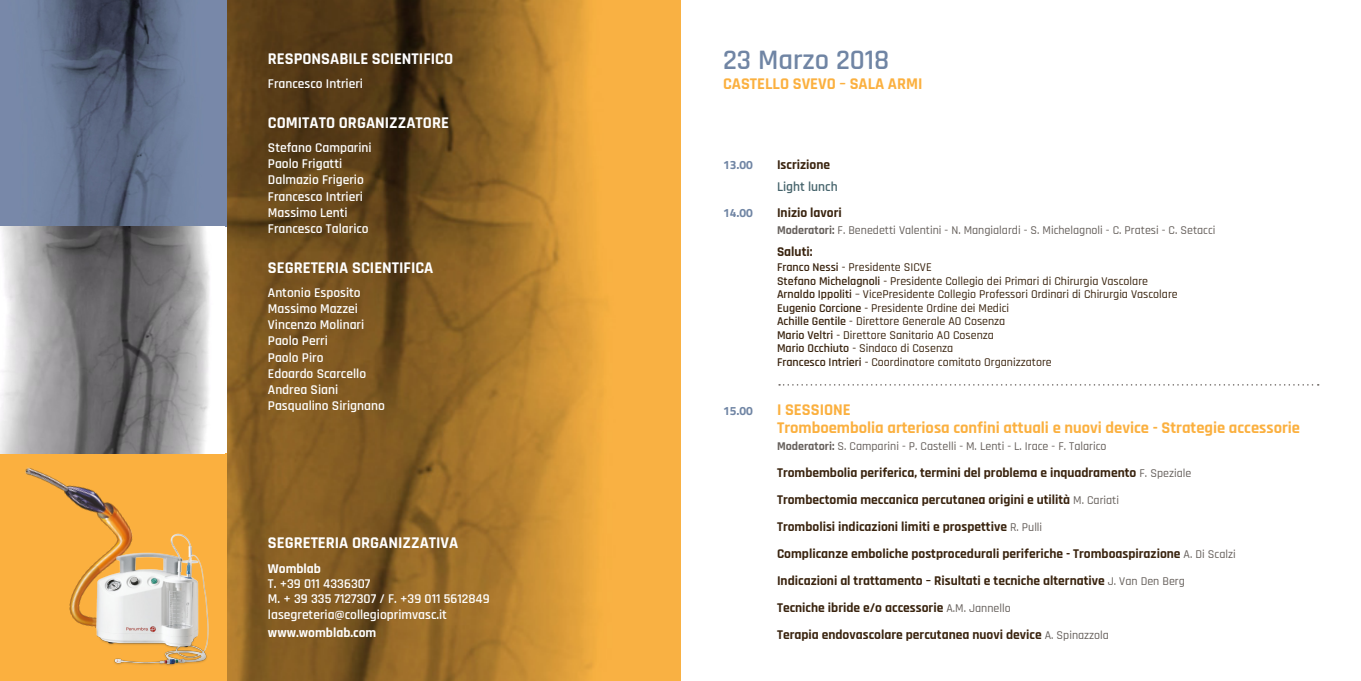
<style>
.page{position:relative;width:1361px;height:681px;background:#fff}
.page>*{position:absolute;margin:0;border:0;box-sizing:border-box;transform-origin:0 0}
.t1{font:600 28.5px "Rajdhani";color:#7085a4}
.t2{font:700 16.5px "Rajdhani";color:#fbb03f}
.t3{font:700 16.5px "Rajdhani";color:#fff}
.t4{font:700 13.5px "Rajdhani";color:#39230e}
.t5{font:600 13.5px/15px "Rajdhani";color:#fff}
.t6{font:600 13.5px "Rajdhani";color:#45636b}
.t7{font:500 12px/13.5px "Rajdhani";color:#39230e}
.t8{font:500 12px "Rajdhani";color:#66605c}
.t9{font:700 12px "Titillium Web";color:#7085a4}
.s1{font-weight:700}
.s2{font-weight:600}
.s3{font-weight:500;font-size:12px;color:#66605c}
</style>
<div class="page">
<img style="left:226px;top:0;width:454px;height:680px">
<div style="left:0;top:453px;width:226px;height:227px;background:#fbb03f"></div>
<img style="left:0;top:0;width:226px;height:453px">
<img style="left:17px;top:441px;width:149px;height:184px">
<img style="left:83px;top:523px;width:126px;height:143px">
<svg style="left:779px;top:384px;width:539px;height:1px"></svg>
<p class="t3" style="left:268px;top:49px;width:187px">RESPONSABILE SCIENTIFICO</p>
<p class="t5" style="left:268px;top:77px;width:97px">Francesco Intrieri</p>
<p class="t3" style="left:268px;top:113px;width:183px">COMITATO ORGANIZZATORE</p>
<p class="t5" style="left:268px;top:140px;width:105px">Stefano Camparini</p>
<p class="t5" style="left:268px;top:157px;width:76px">Paolo Frigatti</p>
<p class="t5" style="left:268px;top:173px;width:97px">Dalmazio Frigerio</p>
<p class="t5" style="left:268px;top:189px;width:97px">Francesco Intrieri</p>
<p class="t5" style="left:268px;top:205px;width:81px">Massimo Lenti</p>
<p class="t5" style="left:268px;top:221px;width:102px">Francesco Talarico</p>
<p class="t3" style="left:268px;top:257px;width:167px">SEGRETERIA SCIENTIFICA</p>
<p class="t5" style="left:268px;top:285px;width:94px">Antonio Esposito</p>
<p class="t5" style="left:268px;top:301px;width:92px">Massimo Mazzei</p>
<p class="t5" style="left:268px;top:317px;width:98px">Vincenzo Molinari</p>
<p class="t5" style="left:268px;top:334px;width:61px">Paolo Perri</p>
<p class="t5" style="left:268px;top:350px;width:57px">Paolo Piro</p>
<p class="t5" style="left:268px;top:366px;width:100px">Edoardo Scarcello</p>
<p class="t5" style="left:268px;top:382px;width:72px">Andrea Siani</p>
<p class="t5" style="left:268px;top:398px;width:118px">Pasqualino Sirignano</p>
<p class="t3" style="left:268px;top:532px;width:192px">SEGRETERIA ORGANIZZATIVA</p>
<p class="t5" style="left:268px;top:561px;width:104px"><span class="s1">Womblab<br></span>T. +39 011 4336307</p>
<p class="t5" style="left:268px;top:591px;width:223px">M. + 39 335 7127307 / F. +39 011 5612849</p>
<p class="t5" style="left:268px;top:605px;width:181px;line-height:18px">lasegreteria@collegioprimvasc.it <span class="s1">www.womblab.com</span></p>
<p class="t1" style="left:723px;top:43px;width:168px">23 Marzo 2018</p>
<p class="t2" style="left:723px;top:73px;width:201px">CASTELLO SVEVO – SALA ARMI</p>
<p class="t9" style="left:723px;top:155px;width:31px">13.00</p>
<p class="t4" style="left:777px;top:156px;width:55px">Iscrizione</p>
<p class="t6" style="left:777px;top:179px;width:62px">Light lunch</p>
<p class="t9" style="left:723px;top:203px;width:31px">14.00</p>
<p class="t4" style="left:777px;top:204px;width:66px">Inizio lavori</p>
<p class="t8" style="left:777px;top:222px;width:440px"><span class="s1">Moderatori:</span> F. Benedetti Valentini - N. Mangialardi - S. Michelagnoli - C. Pratesi - C. Setacci</p>
<p class="t4" style="left:777px;top:243px;width:37px">Saluti:</p>
<p class="t7" style="left:777px;top:261px;width:156px"><span class="s2">Franco Nessi</span> - Presidente SICVE</p>
<p class="t7" style="left:777px;top:274px;width:373px"><span class="s2">Stefano Michelagnoli</span> - Presidente Collegio dei Primari di Chirurgia Vascolare</p>
<p class="t7" style="left:777px;top:288px;width:402px"><span class="s2">Arnaldo Ippoliti</span> – VicePresidente Collegio Professori Ordinari di Chirurgia Vascolare<br><span class="s2">Eugenio Corcione</span> - Presidente Ordine dei Medici</p>
<p class="t7" style="left:777px;top:315px;width:230px"><span class="s2">Achille Gentile</span> - Direttore Generale AO Cosenza</p>
<p class="t7" style="left:777px;top:328px;width:218px"><span class="s2">Mario Veltri</span> - Direttore Sanitario AO Cosenza<br><span class="s2">Mario Occhiuto</span> - Sindaco di Cosenza</p>
<p class="t7" style="left:777px;top:355px;width:276px"><span class="s2">Francesco Intrieri</span> - Coordinatore comitato Organizzatore</p>
<p class="t9" style="left:723px;top:401px;width:31px">15.00</p>
<p class="t2" style="left:777px;top:399px;width:75px">I SESSIONE</p>
<p class="t2" style="left:777px;top:417px;width:524px">Tromboembolia arteriosa confini attuali e nuovi device - Strategie accessorie</p>
<p class="t8" style="left:777px;top:438px;width:331px"><span class="s1">Moderatori:</span> S. Camparini - P. Castelli - M. Lenti - L. Irace - F. Talarico</p>
<p class="t4" style="left:777px;top:464px;width:416px">Trombembolia periferica, termini del problema e inquadramento <span class="s3">F. Speziale</span></p>
<p class="t4" style="left:777px;top:491px;width:344px">Trombectomia meccanica percutanea origini e utilità <span class="s3">M. Cariati</span></p>
<p class="t4" style="left:777px;top:518px;width:267px">Trombolisi indicazioni limiti e prospettive <span class="s3">R. Pulli</span></p>
<p class="t4" style="left:777px;top:545px;width:460px">Complicanze emboliche postprocedurali periferiche - Tromboaspirazione <span class="s3">A. Di Scalzi</span></p>
<p class="t4" style="left:777px;top:572px;width:409px">Indicazioni al trattamento – Risultati e tecniche alternative <span class="s3">J. Van Den Berg</span></p>
<p class="t4" style="left:777px;top:599px;width:235px">Tecniche ibride e/o accessorie <span class="s3">A.M. Jannello</span></p>
<p class="t4" style="left:777px;top:626px;width:333px">Terapia endovascolare percutanea nuovi device <span class="s3">A. Spinazzola</span></p>
</div>
